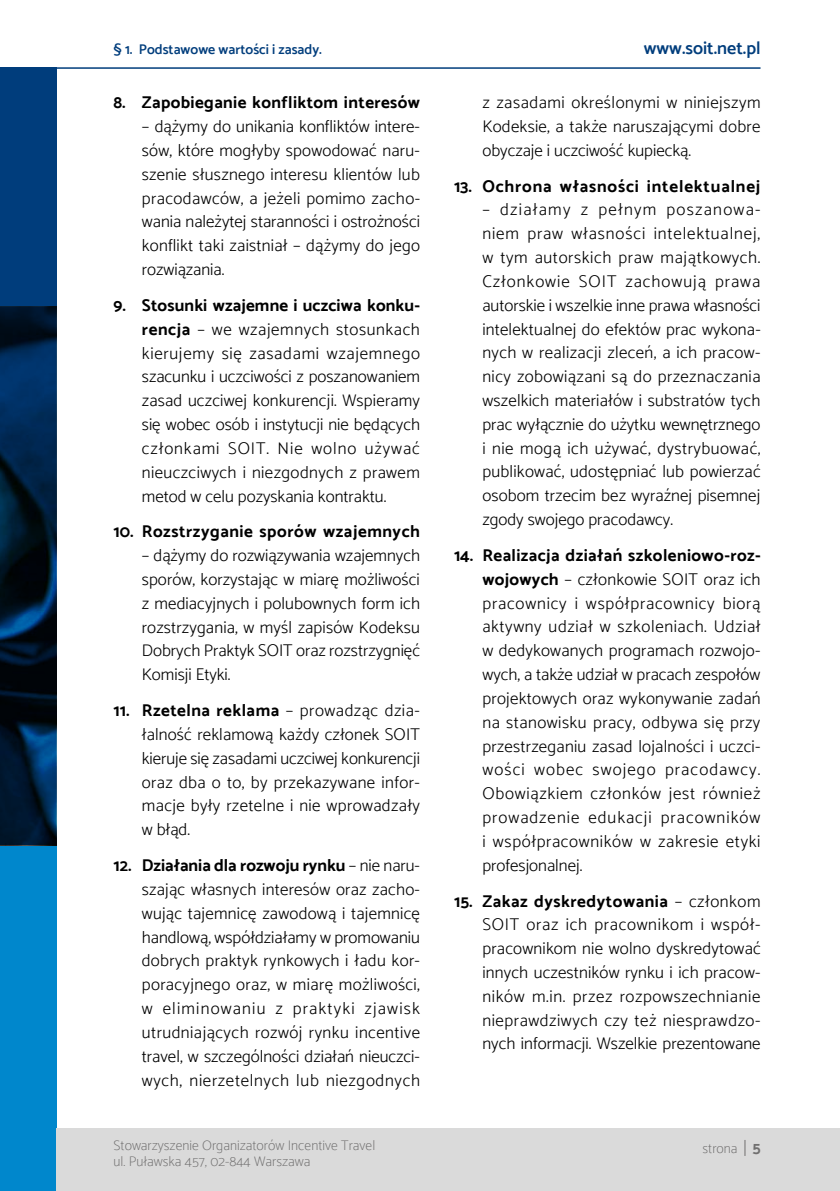
<style>
.page{position:relative;width:840px;height:1191px;background:#fff}
.page>*{position:absolute;margin:0;border:0;box-sizing:border-box;transform-origin:0 0}
.t1{font:600 18px "Catamaran";color:#003d7c}
.t2{font:300 17px/23.8px "Catamaran";letter-spacing:.005em;color:#000;text-align:justify}
.t3{font:700 17px "Catamaran";letter-spacing:.03em;color:#000}
.t4{font:700 17px "Catamaran";letter-spacing:.05em;color:#000}
.t5{font:100 14px/16.8px "Catamaran";color:#706f6f}
.t6{font:600 14px "Catamaran";color:#003d7c}
.s1{font-weight:700}
.s2{font-weight:700;font-size:16px}
</style>
<div class="page">
<hr style="left:0;top:67px;width:760px;height:2px;background:#003d7c">
<div style="left:0;top:67px;width:57px;height:255px;background:#003d7c"></div>
<div style="left:0;top:831px;width:57px;height:360px;background:#0087cc"></div>
<div style="left:57px;top:1128px;width:782px;height:63px;background:#dadada"></div>
<svg style="left:0;top:306px;width:57px;height:539px;background:#001c38"></svg>
<svg style="left:744px;top:1140px;width:1px;height:16px"></svg>
<p class="t6" style="left:113px;top:41px;width:210px">§ 1. Podstawowe wartości i zasady.</p>
<p class="t1" style="left:643px;top:41px;width:118px">www.soit.net.pl</p>
<p class="t3" style="left:113px;top:95px;width:308px">8. Zapobieganie konfliktom interesów</p>
<p class="t2" style="left:142px;top:114px;width:279px">– dążymy do unikania konfliktów intere&shy;sów, które mogłyby spowodować naru&shy;szenie słusznego interesu klientów lub pracodawców, a jeżeli pomimo zacho&shy;wania należytej staranności i ostrożności konflikt taki zaistniał – dążymy do jego rozwiązania.</p>
<p class="t2" style="left:142px;top:293px;width:279px;text-indent:-28px"><span class="s1">9. Stosunki wzajemne i uczciwa konku&shy;rencja</span> – we wzajemnych stosunkach kierujemy się zasadami wzajemnego szacunku i uczciwości z poszanowaniem zasad uczciwej konkurencji. Wspieramy się wobec osób i instytucji nie będących członkami SOIT. Nie wolno używać nieuczciwych i niezgodnych z prawem metod w celu pozyskania kontraktu.</p>
<p class="t3" style="left:113px;top:524px;width:308px">10. Rozstrzyganie sporów wzajemnych</p>
<p class="t2" style="left:142px;top:543px;width:279px">– dążymy do rozwiązywania wzajemnych sporów, korzystając w miarę możliwości z mediacyjnych i polubownych form ich rozstrzygania, w myśl zapisów Kodeksu Dobrych Praktyk SOIT oraz rozstrzygnięć Komisji Etyki.</p>
<p class="t2" style="left:142px;top:698px;width:279px;text-indent:-28px"><span class="s1">11. Rzetelna reklama</span> – prowadząc dzia&shy;łalność reklamową każdy członek SOIT kieruje się zasadami uczciwej konkurencji oraz dba o to, by przekazywane infor&shy;macje były rzetelne i nie wprowadzały w błąd.</p>
<p class="t2" style="left:142px;top:853px;width:280px;text-indent:-28px"><span class="s1">12. Działania dla rozwoju rynku</span> – nie naru&shy;szając własnych interesów oraz zacho&shy;wując tajemnicę zawodową i tajemnicę handlową, współdziałamy w promowaniu dobrych praktyk rynkowych i ładu kor&shy;poracyjnego oraz, w miarę możliwości, w eliminowaniu z praktyki zjawisk utrudniających rozwój rynku incentive travel, w szczególności działań nieuczci&shy;wych, nierzetelnych lub niezgodnych</p>
<p class="t2" style="left:482px;top:90px;width:279px">z zasadami określonymi w niniejszym Kodeksie, a także naruszającymi dobre obyczaje i uczciwość kupiecką.</p>
<p class="t4" style="left:454px;top:178px;width:308px">13. Ochrona własności intelektualnej</p>
<p class="t2" style="left:482px;top:198px;width:279px">– działamy z pełnym poszanowa&shy;niem praw własności intelektualnej, w tym autorskich praw majątkowych.<br>Członkowie SOIT zachowują prawa autorskie i wszelkie inne prawa własności intelektualnej do efektów prac wykona&shy;nych w realizacji zleceń, a ich pracow&shy;nicy zobowiązani są do przeznaczania wszelkich materiałów i substratów tych prac wyłącznie do użytku wewnętrznego i nie mogą ich używać, dystrybuować, publikować, udostępniać lub powierzać osobom trzecim bez wyraźnej pisemnej zgody swojego pracodawcy.</p>
<p class="t2" style="left:482px;top:543px;width:280px;text-indent:-28px"><span class="s1">14. Realizacja działań szkoleniowo‑roz&shy;wojowych</span> – członkowie SOIT oraz ich pracownicy i współpracownicy biorą aktywny udział w szkoleniach. Udział w dedykowanych programach rozwojo&shy;wych, a także udział w pracach zespołów projektowych oraz wykonywanie zadań na stanowisku pracy, odbywa się przy przestrzeganiu zasad lojalności i uczci&shy;wości wobec swojego pracodawcy.<br>Obowiązkiem członków jest również prowadzenie edukacji pracowników i współpracowników w zakresie etyki profesjonalnej.</p>
<p class="t2" style="left:482px;top:888px;width:280px;text-indent:-28px"><span class="s1">15. Zakaz dyskredytowania</span> – członkom SOIT oraz ich pracownikom i współ&shy;pracownikom nie wolno dyskredytować innych uczestników rynku i ich pracow&shy;ników m.in. przez rozpowszechnianie nieprawdziwych czy też niesprawdzo&shy;nych informacji. Wszelkie prezentowane</p>
<p class="t5" style="left:113px;top:1137px;width:263px">Stowarzyszenie Organizatorów Incentive Travel ul. Puławska 457, 02-844 Warszawa</p>
<p class="t5" style="left:702px;top:1141px;width:59px">strona <span class="s2">5</span></p>
</div>
